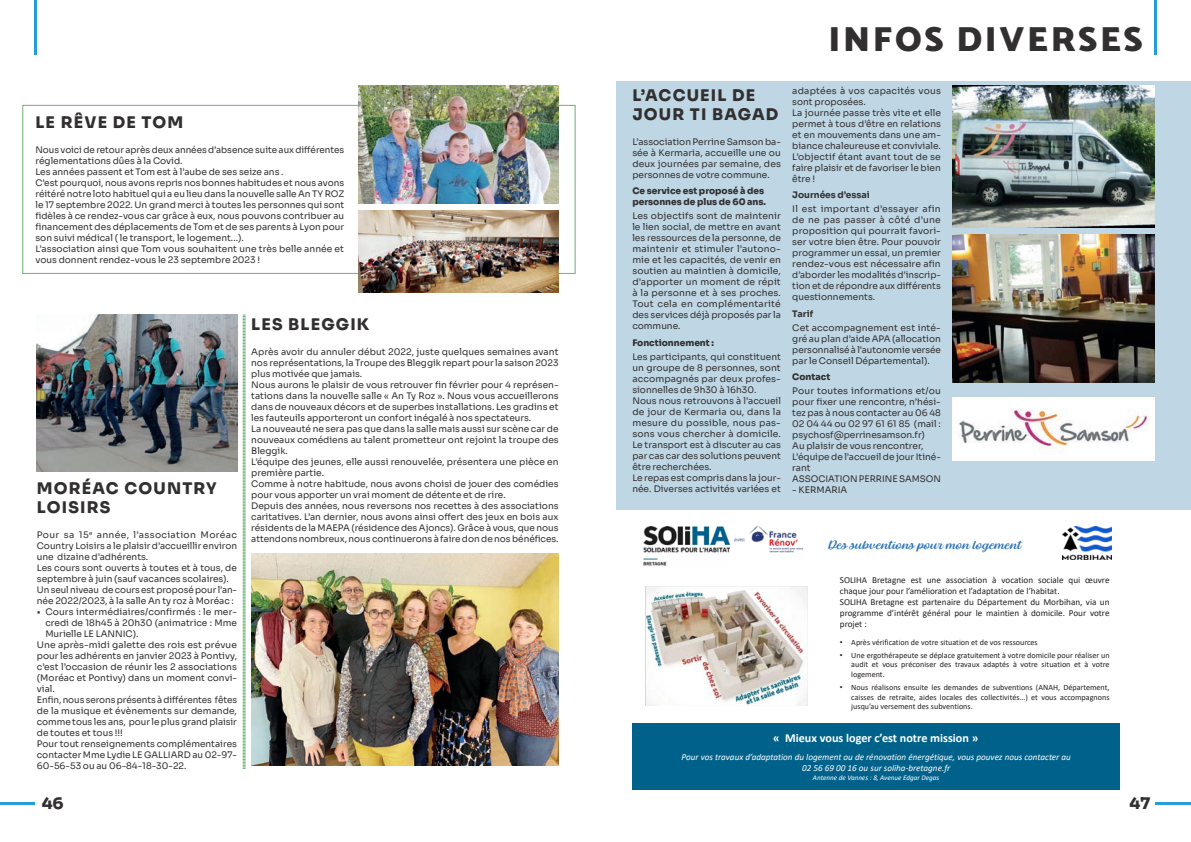
<style>
.page{position:relative;width:1191px;height:842px;background:#fff}
.page>*{position:absolute;margin:0;border:0;box-sizing:border-box;transform-origin:0 0}
.t1{font:900 35px "Catamaran";letter-spacing:.075em;color:#312f30}
.Titre{font:800 16px/19.2px "Sora";letter-spacing:.075em;color:#312f30}
.t2{font:italic 13.2px "Baguet Script";color:#2e75b6}
.t3{font:700 12.2px "Calibri";color:#fff}
.t4{font:9.2px "Calibri";color:#231f20}
.t5{font:9.1px/11px "Calibri";color:#231f20}
.t6{font:italic 9.1px/11px "Calibri";color:#fff;text-align:center}
.Texte_Courant{font:9px/11px "Sora";color:#312f30;text-align:justify}
.Sous_titre_1{font:800 9px/11px "Sora";color:#312f30}
.Texte_Courant-2{font:9px/11px "Sora";letter-spacing:.02em;color:#312f30}
.Sous_titre_1-2{font:700 9px "Sora";color:#312f30}
.t7{font:8.1px/9.8px "Calibri";color:#231f20;text-align:justify}
.t8{font:italic 7.1px "Calibri";color:#fff}
.s1{font-family:"Arial"}
</style>
<div class="page">
<img style="left:645px;top:586px;width:162px;height:119px">
<img style="left:1062px;top:527px;width:49px;height:33px">
<div style="left:632px;top:723px;width:488px;height:67px;background:#00628a"></div>
<img style="left:643px;top:527px;width:77px;height:39px">
<img style="left:720px;top:525px;width:84px;height:28px">
<hr style="left:34px;top:0;width:3px;height:54px;background:#289cd7">
<hr style="left:0;top:802px;width:35px;height:3px;background:#289cd7">
<hr style="left:1154px;top:0;width:3px;height:54px;background:#289cd7">
<hr style="left:1155px;top:802px;width:36px;height:3px;background:#289cd7">
<div style="left:22px;top:105px;width:553px;height:169px;border:1px solid #6eb175"></div>
<img style="left:358px;top:211px;width:200px;height:82px">
<img style="left:358px;top:85px;width:200px;height:118px">
<img style="left:251px;top:553px;width:307px;height:213px">
<img style="left:37px;top:315px;width:200px;height:156px">
<svg style="left:242px;top:314px;width:4px;height:455px;background:#b5d7b9"></svg>
<div style="left:616px;top:81px;width:575px;height:429px;background:#bfd6e4"></div>
<img style="left:952px;top:235px;width:202px;height:148px">
<img style="left:952px;top:85px;width:202px;height:143px">
<img style="left:952px;top:397px;width:202px;height:64px">
<p class="Titre" style="left:35px;top:111px;width:149px">LE RÊVE DE TOM</p>
<p class="Texte_Courant" style="left:35px;top:143px;width:310px">Nous voici de retour après deux années d’absence suite aux différentes réglementations dûes à la Covid.</p>
<p class="Texte_Courant" style="left:35px;top:165px;width:250px">Les années passent et Tom est à l’aube de ses seize ans .</p>
<p class="Texte_Courant" style="left:35px;top:176px;width:310px">C’est pourquoi, nous avons repris nos bonnes habitudes et nous avons réitéré notre loto habituel qui a eu lieu dans la nouvelle salle An TY ROZ le 17 septembre 2022. Un grand merci à toutes les personnes qui sont fidèles à ce rendez-vous car grâce à eux, nous pouvons contribuer au financement des déplacements de Tom et de ses parents à Lyon pour son suivi médical ( le transport, le logement...).</p>
<p class="Texte_Courant" style="left:35px;top:242px;width:310px">L’association ainsi que Tom vous souhaitent une très belle année et vous donnent rendez-vous le 23 septembre 2023 !</p>
<p class="Titre" style="left:37px;top:477px;width:181px">MORÉAC COUNTRY<br>LOISIRS</p>
<p class="Texte_Courant" style="left:37px;top:528px;width:202px">Pour sa 15<sup>e</sup> année, l’association Moréac Country Loisirs a le plaisir d’accueillir environ une dizaine d’adhérents.</p>
<p class="Texte_Courant" style="left:37px;top:561px;width:202px">Les cours sont ouverts à toutes et à tous, de septembre à juin (sauf vacances scolaires).</p>
<p class="Texte_Courant" style="left:37px;top:583px;width:202px">Un seul niveau de cours est proposé pour l’an&shy;née 2022/2023, à la salle An ty roz à Moréac :</p>
<p class="Texte_Courant" style="left:45px;top:605px;width:193px;text-indent:-9px">• Cours intermédiaires/confirmés : le mer&shy;credi de 18h45 à 20h30 (animatrice : Mme Murielle LE LANNIC).</p>
<p class="Texte_Courant" style="left:37px;top:638px;width:202px">Une après-midi galette des rois est prévue pour les adhérents en janvier 2023 à Pontivy, c’est l’occasion de réunir les 2 associations (Moréac et Pontivy) dans un moment convi&shy;vial.</p>
<p class="Texte_Courant" style="left:37px;top:693px;width:202px">Enfin, nous serons présents à différentes fêtes de la musique et évènements sur demande, comme tous les ans, pour le plus grand plaisir de toutes et tous !!!</p>
<p class="Texte_Courant" style="left:37px;top:737px;width:202px">Pour tout renseignements complémentaires contacter Mme Lydie LE GALLIARD au 02-97- 60-56-53 ou au 06-84-18-30-22.</p>
<p class="Titre" style="left:251px;top:313px;width:120px">LES BLEGGIK</p>
<p class="Texte_Courant" style="left:251px;top:346px;width:309px">Après avoir du annuler début 2022, juste quelques semaines avant nos représentations, la Troupe des Bleggik repart pour la saison 2023 plus motivée que jamais.</p>
<p class="Texte_Courant" style="left:251px;top:379px;width:309px">Nous aurons le plaisir de vous retrouver fin février pour 4 représen&shy;tations dans la nouvelle salle « An Ty Roz ». Nous vous accueillerons dans de nouveaux décors et de superbes installations. Les gradins et les fauteuils apporteront un confort inégalé à nos spectateurs.</p>
<p class="Texte_Courant" style="left:251px;top:423px;width:309px">La nouveauté ne sera pas que dans la salle mais aussi sur scène car de nouveaux comédiens au talent prometteur ont rejoint la troupe des Bleggik.</p>
<p class="Texte_Courant" style="left:251px;top:456px;width:309px">L’équipe des jeunes, elle aussi renouvelée, présentera une pièce en première partie.</p>
<p class="Texte_Courant" style="left:251px;top:478px;width:309px">Comme à notre habitude, nous avons choisi de jouer des comédies pour vous apporter un vrai moment de détente et de rire.</p>
<p class="Texte_Courant" style="left:251px;top:500px;width:309px">Depuis des années, nous reversons nos recettes à des associations caritatives. L’an dernier, nous avons ainsi offert des jeux en bois aux résidents de la MAEPA (résidence des Ajoncs). Grâce à vous, que nous attendons nombreux, nous continuerons à faire don de nos bénéfices.</p>
<p class="t1" style="left:828px;top:13px;width:316px">INFOS DIVERSES</p>
<p class="Titre" style="left:632px;top:84px;width:147px">L’ACCUEIL DE<br>JOUR TI BAGAD</p>
<p class="Texte_Courant" style="left:632px;top:135px;width:150px">L’association Perrine Samson ba&shy;sée à Kermaria, accueille une ou deux journées par semaine, des personnes de votre commune.</p>
<p class="Sous_titre_1" style="left:632px;top:185px;width:135px">Ce service est proposé à des personnes de plus de 60 ans.</p>
<p class="Texte_Courant" style="left:632px;top:210px;width:150px">Les objectifs sont de maintenir le lien social, de mettre en avant les ressources de la personne, de maintenir et stimuler l’autono&shy;mie et les capacités, de venir en soutien au maintien à domicile, d’apporter un moment de répit à la personne et à ses proches.<br>Tout cela en complémentarité des services déjà proposés par la commune.</p>
<p class="Sous_titre_1" style="left:632px;top:336px;width:83px">Fonctionnement :</p>
<p class="Texte_Courant" style="left:632px;top:350px;width:150px">Les participants, qui constituent un groupe de 8 personnes, sont accompagnés par deux profes&shy;sionnelles de 9h30 à 16h30.</p>
<p class="Texte_Courant" style="left:632px;top:394px;width:150px">Nous nous retrouvons à l’accueil de jour de Kermaria ou, dans la mesure du possible, nous pas&shy;sons vous chercher à domicile.<br>Le transport est à discuter au cas par cas car des solutions peuvent être recherchées.</p>
<p class="Texte_Courant" style="left:632px;top:471px;width:150px">Le repas est compris dans la jour&shy;née. Diverses activités variées et</p>
<p class="Texte_Courant-2" style="left:792px;top:84px;width:150px">adaptées à vos capacités vous sont proposées.</p>
<p class="Texte_Courant" style="left:792px;top:106px;width:150px">La journée passe très vite et elle permet à tous d’être en relations et en mouvements dans une am&shy;biance chaleureuse et conviviale.</p>
<p class="Texte_Courant" style="left:792px;top:150px;width:150px">L’objectif étant avant tout de se faire plaisir et de favoriser le bien être !</p>
<p class="Sous_titre_1-2" style="left:792px;top:188px;width:79px">Journées d’essai</p>
<p class="Texte_Courant" style="left:792px;top:203px;width:150px">Il est important d’essayer afin de ne pas passer à côté d’une proposition qui pourrait favori&shy;ser votre bien être. Pour pouvoir programmer un essai, un premier rendez-vous est nécessaire afin d’aborder les modalités d’inscrip&shy;tion et de répondre aux différents questionnements.</p>
<p class="Sous_titre_1-2" style="left:792px;top:306px;width:22px">Tarif</p>
<p class="Texte_Courant" style="left:792px;top:321px;width:150px">Cet accompagnement est inté&shy;gré au plan d’aide APA (allocation personnalisé à l’autonomie versée par le Conseil Départemental).</p>
<p class="Sous_titre_1" style="left:792px;top:371px;width:40px">Contact</p>
<p class="Texte_Courant" style="left:792px;top:385px;width:150px">Pour toutes informations et/ou pour fixer une rencontre, n’hési&shy;tez pas à nous contacter au 06 48<br>02 04 44 ou 02 97 61 61 85 (mail : psychosf@perrinesamson.fr)</p>
<p class="Texte_Courant" style="left:792px;top:440px;width:133px">Au plaisir de vous rencontrer,</p>
<p class="Texte_Courant" style="left:792px;top:451px;width:150px">L’équipe de l’accueil de jour Itiné&shy;rant</p>
<p class="Texte_Courant" style="left:792px;top:473px;width:150px">ASSOCIATION PERRINE SAMSON</p>
<p class="Texte_Courant" style="left:792px;top:484px;width:57px">- KERMARIA</p>
<h3 class="t2" style="left:827px;top:536px;width:200px">Dessubventionspourmonlogement</h3>
<p class="t5" style="left:840px;top:574px;width:271px">SOLIHA Bretagne est une association à vocation sociale qui œuvre chaque jour pour l’amélioration et l’adaptation de l’habitat.</p>
<p class="t4" style="left:840px;top:595px;width:271px">SOLIHA Bretagne est partenaire du Département du Morbihan, via un</p>
<p class="t5" style="left:840px;top:607px;width:271px">programme d’intérêt général pour le maintien à domicile. Pour votre projet :</p>
<p class="t7" style="left:840px;top:637px;width:199px"><span class="s1">•</span> Après vérification de votre situation et de vos ressources</p>
<p class="t7" style="left:851px;top:650px;width:260px;text-indent:-11px"><span class="s1">•</span> Une ergothérapeute se déplace gratuitement à votre domicile pour réaliser un audit et vous préconiser des travaux adaptés à votre situation et à votre logement.</p>
<p class="t7" style="left:851px;top:682px;width:260px;text-indent:-11px"><span class="s1">•</span> Nous réalisons ensuite les demandes de subventions (ANAH, Département, caisses de retraite, aides locales des collectivités…) et vous accompagnons jusqu’au versement des subventions.</p>
<h3 class="t3" style="left:773px;top:729px;width:207px">« Mieux vous loger c’est notre mission »</h3>
<p class="t6" style="left:681px;top:751px;width:391px">Pour vos travaux d’adaptation du logement ou de rénovation énergétique, vous pouvez nous contacter au<br>02 56 69 00 16 ou sur soliha-bretagne.fr</p>
<p class="t8" style="left:813px;top:773px;width:128px">Antenne de Vannes : 8, Avenue Edgar Degas</p>
<h2 class="Titre" style="left:42px;top:793px;width:24px">46</h2>
<h2 class="Titre" style="left:1129px;top:793px;width:22px">47</h2>
</div>
